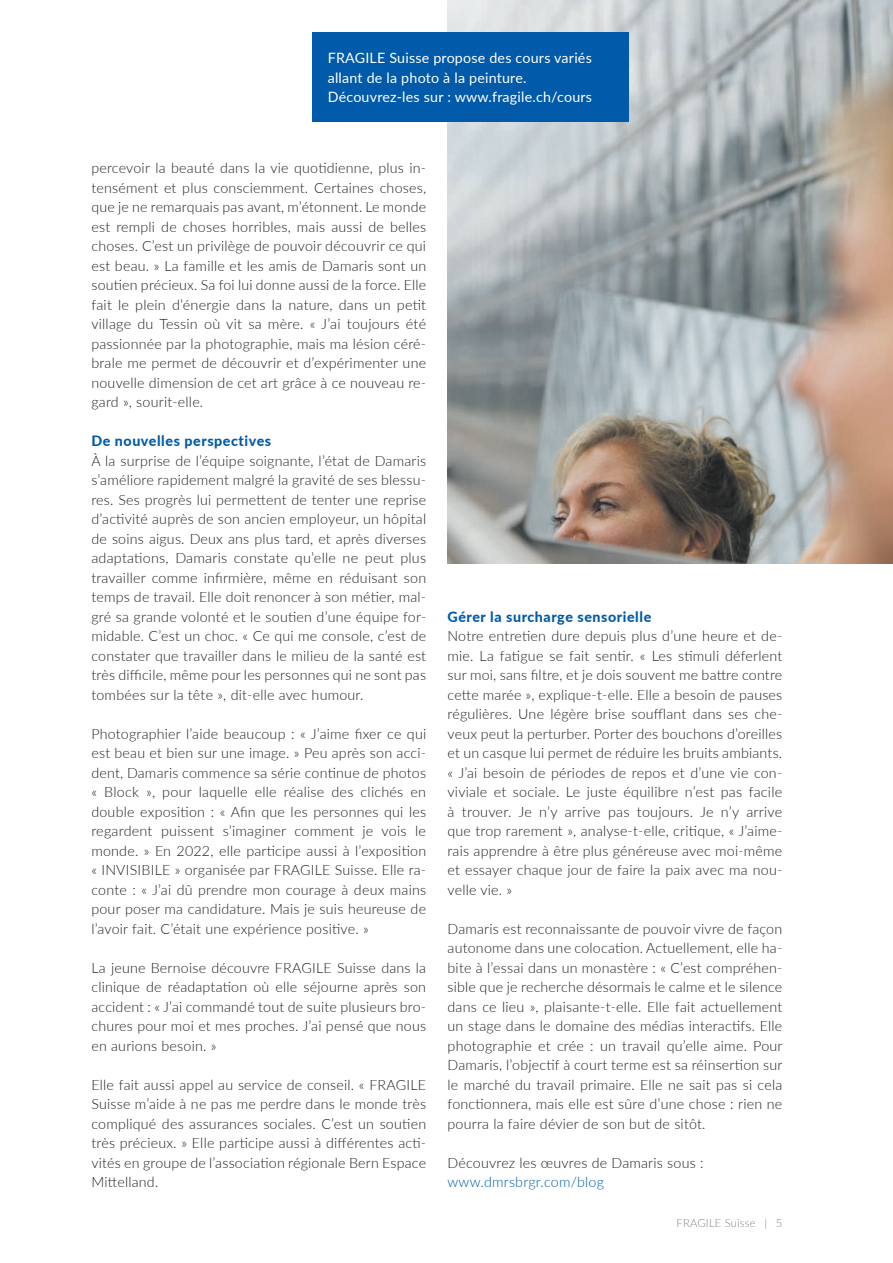
<style>
.page{position:relative;width:893px;height:1263px;background:#fff}
.page>*{position:absolute;margin:0;border:0;box-sizing:border-box;transform-origin:0 0}
.t1{font:300 14.25px/19.5px "Lato";letter-spacing:.015em;color:#231f20;text-align:justify}
.t2{font:14.25px/19.5px "Lato";letter-spacing:.015em;color:#fff}
.t3{font:800 14.25px "Lato";letter-spacing:.04em;color:#015aaa}
.t4{font:300 14.25px "Lato";letter-spacing:.015em;color:#015aaa}
.t5{font:300 11.25px "Lato";letter-spacing:.015em;color:#808285}
</style>
<div class="page">
<img style="left:448px;top:0;width:445px;height:563px">
<div style="left:312px;top:32px;width:316px;height:90px;background:#015aaa"></div>
<p class="t2" style="left:328px;top:48px;width:266px">FRAGILE Suisse propose des cours variés allant de la photo à la peinture.<br>Découvrez-les sur : www.fragile.ch/cours</p>
<p class="t1" style="left:91px;top:158px;width:336px">percevoir la beauté dans la vie quotidienne, plus in&shy;tensément et plus consciemment. Certaines choses, que je ne remarquais pas avant, m’étonnent. Le monde est rempli de choses horribles, mais aussi de belles choses. C’est un privilège de pouvoir découvrir ce qui est beau. » La famille et les amis de Damaris sont un soutien précieux. Sa foi lui donne aussi de la force. Elle fait le plein d’énergie dans la nature, dans un petit village du Tessin où vit sa mère. « J’ai toujours été passionnée par la photographie, mais ma lésion céré&shy;brale me permet de découvrir et d’expérimenter une nouvelle dimension de cet art grâce à ce nouveau re&shy;gard », sourit-elle.</p>
<p class="t3" style="left:91px;top:430px;width:181px">De nouvelles perspectives</p>
<p class="t1" style="left:91px;top:450px;width:336px">À la surprise de l’équipe soignante, l’état de Damaris s’améliore rapidement malgré la gravité de ses blessu&shy;res. Ses progrès lui permettent de tenter une reprise d’activité auprès de son ancien employeur, un hôpital de soins aigus. Deux ans plus tard, et après diverses adaptations, Damaris constate qu’elle ne peut plus travailler comme infirmière, même en réduisant son temps de travail. Elle doit renoncer à son métier, mal&shy;gré sa grande volonté et le soutien d’une équipe for&shy;midable. C’est un choc. « Ce qui me console, c’est de constater que travailler dans le milieu de la santé est très difficile, même pour les personnes qui ne sont pas tombées sur la tête », dit-elle avec humour.</p>
<p class="t1" style="left:91px;top:723px;width:336px">Photographier l’aide beaucoup : « J’aime fixer ce qui est beau et bien sur une image. » Peu après son acci&shy;dent, Damaris commence sa série continue de photos « Block », pour laquelle elle réalise des clichés en double exposition : « Afin que les personnes qui les regardent puissent s’imaginer comment je vois le monde. » En 2022, elle participe aussi à l’exposition « INVISIBILE » organisée par FRAGILE Suisse. Elle ra&shy;conte : « J’ai dû prendre mon courage à deux mains pour poser ma candidature. Mais je suis heureuse de l’avoir fait. C’était une expérience positive. »</p>
<p class="t1" style="left:91px;top:957px;width:336px">La jeune Bernoise découvre FRAGILE Suisse dans la clinique de réadaptation où elle séjourne après son accident : « J’ai commandé tout de suite plusieurs bro&shy;chures pour moi et mes proches. J’ai pensé que nous en aurions besoin. »</p>
<p class="t1" style="left:91px;top:1074px;width:336px">Elle fait aussi appel au service de conseil. « FRAGILE Suisse m’aide à ne pas me perdre dans le monde très compliqué des assurances sociales. C’est un soutien très précieux. » Elle participe aussi à différentes acti&shy;vités en groupe de l’association régionale Bern Espace Mittelland.</p>
<p class="t3" style="left:448px;top:606px;width:205px">Gérer la surcharge sensorielle</p>
<p class="t1" style="left:448px;top:626px;width:336px">Notre entretien dure depuis plus d’une heure et de&shy;mie. La fatigue se fait sentir. « Les stimuli déferlent sur moi, sans filtre, et je dois souvent me battre contre cette marée », explique-t-elle. Elle a besoin de pauses régulières. Une légère brise soufflant dans ses che&shy;veux peut la perturber. Porter des bouchons d’oreilles et un casque lui permet de réduire les bruits ambiants. « J’ai besoin de périodes de repos et d’une vie con&shy;viviale et sociale. Le juste équilibre n’est pas facile à trouver. Je n’y arrive pas toujours. Je n’y arrive que trop rarement », analyse-t-elle, critique, « J’aime&shy;rais apprendre à être plus généreuse avec moi-même et essayer chaque jour de faire la paix avec ma nou&shy;velle vie. »</p>
<p class="t1" style="left:448px;top:918px;width:337px">Damaris est reconnaissante de pouvoir vivre de façon autonome dans une colocation. Actuellement, elle ha&shy;bite à l’essai dans un monastère : « C’est compréhen&shy;sible que je recherche désormais le calme et le silence dans ce lieu », plaisante-t-elle. Elle fait actuellement un stage dans le domaine des médias interactifs. Elle photographie et crée : un travail qu’elle aime. Pour Damaris, l’objectif à court terme est sa réinsertion sur le marché du travail primaire. Elle ne sait pas si cela fonctionnera, mais elle est sûre d’une chose : rien ne pourra la faire dévier de son but de sitôt.</p>
<p class="t1" style="left:448px;top:1152px;width:257px">Découvrez les œuvres de Damaris sous :</p>
<p class="t4" style="left:448px;top:1172px;width:158px">www.dmrsbrgr.com/blog</p>
<p class="t5" style="left:677px;top:1214px;width:107px">FRAGILE Suisse | 5</p>
</div>
